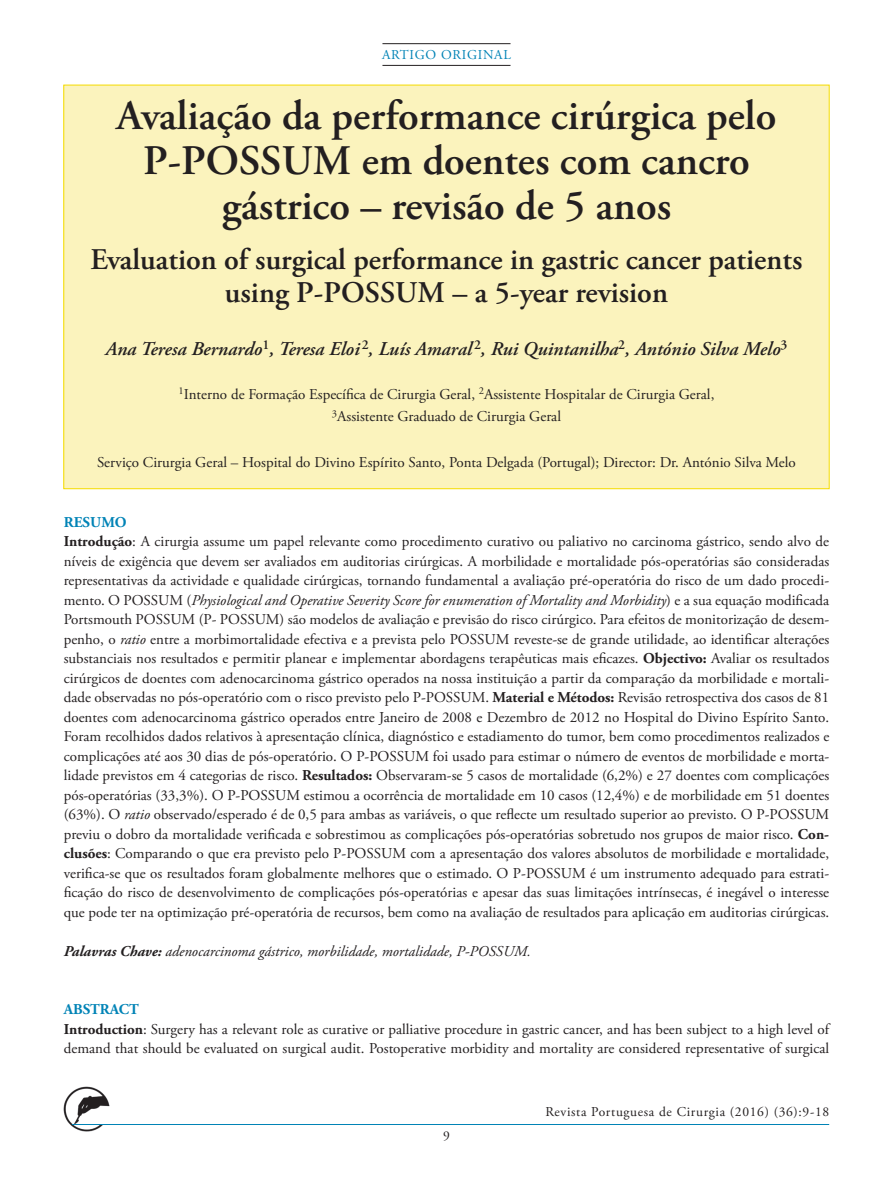
<style>
.page{position:relative;width:893px;height:1191px;background:#fff}
.page>*{position:absolute;margin:0;border:0;box-sizing:border-box;transform-origin:0 0}
._01_Titulo{font:600 42px/45px "Adobe Garamond Pro";color:#231f20;text-align:center}
._02_Titulo_ingles{font:600 30px/33px "Adobe Garamond Pro";color:#231f20;text-align:center}
._03_Autores{font:italic 600 19.5px "Adobe Garamond Pro";color:#231f20}
.RESUMOS{font:15px/19.5px "Adobe Garamond Pro";color:#231f20;text-align:justify}
._04_Grau_Academico{font:15px/22.6px "Adobe Garamond Pro";color:#231f20;text-align:center}
.RESUMOS-2{font:italic 15px "Adobe Garamond Pro";color:#231f20}
.RESUMOS-3{font:700 15px "Adobe Garamond Pro";color:#0083b6}
.t1{font:13.5px "Adobe Garamond Pro";letter-spacing:.05em;color:#231f20}
.t2{font:13.5px "Adobe Garamond";letter-spacing:.05em;color:#0083b6}
.s1{font-weight:700}
.s2{font-style:italic}
</style>
<div class="page">
<img style="left:64px;top:1086px;width:45px;height:45px">
<hr style="left:72px;top:1124px;width:757px;height:1px;background:#0083b6">
<hr style="left:382px;top:43px;width:128px;height:1px;background:#231f20">
<hr style="left:382px;top:65px;width:128px;height:1px;background:#231f20">
<div style="left:64px;top:85px;width:765px;height:404px;background:#fbf3bd"></div>
<p class="t2" style="left:382px;top:47px;width:130px">ARTIGO ORIGINAL</p>
<p class="_01_Titulo" style="left:117px;top:93px;width:661px">Avaliação da performance cirúrgica pelo<br>P-POSSUM em doentes com cancro gástrico – revisão de 5 anos</p>
<p class="_02_Titulo_ingles" style="left:90px;top:243px;width:713px">Evaluation of surgical performance in gastric cancer patients using P-POSSUM – a 5-year revision</p>
<p class="_03_Autores" style="left:106px;top:338px;width:683px">Ana Teresa Bernardo<sup>1</sup>, Teresa Eloi <sup>2</sup>, Luís Amaral <sup>2</sup>, Rui Quintanilha<sup>2</sup>, António Silva Melo<sup>3</sup></p>
<p class="_04_Grau_Academico" style="left:179px;top:383px;width:537px"><sup>1</sup>Interno de Formação Específica de Cirurgia Geral, <sup>2</sup>Assistente Hospitalar de Cirurgia Geral,<br><sup>3</sup>Assistente Graduado de Cirurgia Geral</p>
<p class="_04_Grau_Academico" style="left:97px;top:451px;width:700px">Serviço Cirurgia Geral – Hospital do Divino Espírito Santo, Ponta Delgada (Portugal); Director: Dr. António Silva Melo</p>
<p class="RESUMOS-3" style="left:64px;top:513px;width:64px">RESUMO</p>
<p class="RESUMOS" style="left:64px;top:532px;width:767px"><span class="s1">Introdução</span>: A cirurgia assume um papel relevante como procedimento curativo ou paliativo no carcinoma gástrico, sendo alvo de níveis de exigência que devem ser avaliados em auditorias cirúrgicas. A morbilidade e mortalidade pós-operatórias são consideradas representativas da actividade e qualidade cirúrgicas, tornando fundamental a avaliação pré-operatória do risco de um dado procedi&shy;mento. O POSSUM (<span class="s2">Physiological and Operative Severity Score for enumeration of Mortality and Morbidity</span>) e a sua equação modificada Portsmouth POSSUM (P- POSSUM) são modelos de avaliação e previsão do risco cirúrgico. Para efeitos de monitorização de desem&shy;penho, o <span class="s2">ratio</span> entre a morbimortalidade efectiva e a prevista pelo POSSUM reveste-se de grande utilidade, ao identificar alterações substanciais nos resultados e permitir planear e implementar abordagens terapêuticas mais eficazes. <span class="s1">Objectivo:</span> Avaliar os resultados cirúrgicos de doentes com adenocarcinoma gástrico operados na nossa instituição a partir da comparação da morbilidade e mortali&shy;dade observadas no pós-operatório com o risco previsto pelo P-POSSUM. <span class="s1">Material e Métodos:</span> Revisão retrospectiva dos casos de 81 doentes com adenocarcinoma gástrico operados entre Janeiro de 2008 e Dezembro de 2012 no Hospital do Divino Espírito Santo.<br>Foram recolhidos dados relativos à apresentação clínica, diagnóstico e estadiamento do tumor, bem como procedimentos realizados e complicações até aos 30 dias de pós-operatório. O P-POSSUM foi usado para estimar o número de eventos de morbilidade e morta&shy;lidade previstos em 4 categorias de risco. <span class="s1">Resultados:</span> Observaram-se 5 casos de mortalidade (6,2%) e 27 doentes com complicações pós-operatórias (33,3%). O P-POSSUM estimou a ocorrência de mortalidade em 10 casos (12,4%) e de morbilidade em 51 doentes (63%). O <span class="s2">ratio</span> observado/esperado é de 0,5 para ambas as variáveis, o que reflecte um resultado superior ao previsto. O P-POSSUM previu o dobro da mortalidade verificada e sobrestimou as complicações pós-operatórias sobretudo nos grupos de maior risco. <span class="s1">Con&shy;clusões</span>: Comparando o que era previsto pelo P-POSSUM com a apresentação dos valores absolutos de morbilidade e mortalidade, verifica-se que os resultados foram globalmente melhores que o estimado. O P-POSSUM é um instrumento adequado para estrati&shy;ficação do risco de desenvolvimento de complicações pós-operatórias e apesar das suas limitações intrínsecas, é inegável o interesse que pode ter na optimização pré-operatória de recursos, bem como na avaliação de resultados para aplicação em auditorias cirúrgicas.</p>
<p class="RESUMOS-2" style="left:64px;top:942px;width:469px"><span class="s1">Palavras Chave:</span> adenocarcinoma gástrico, morbilidade, mortalidade, P-POSSUM.</p>
<p class="RESUMOS-3" style="left:64px;top:1000px;width:77px">ABSTRACT</p>
<p class="RESUMOS" style="left:64px;top:1019px;width:768px"><span class="s1">Introduction</span>: Surgery has a relevant role as curative or palliative procedure in gastric cancer, and has been subject to a high level of demand that should be evaluated on surgical audit. Postoperative morbidity and mortality are considered representative of surgical</p>
<p class="t1" style="left:443px;top:1127px;width:8px">9</p>
<p class="t1" style="left:545px;top:1103px;width:285px">Revista Portuguesa de Cirurgia (2016) (36):9-18</p>
</div>
